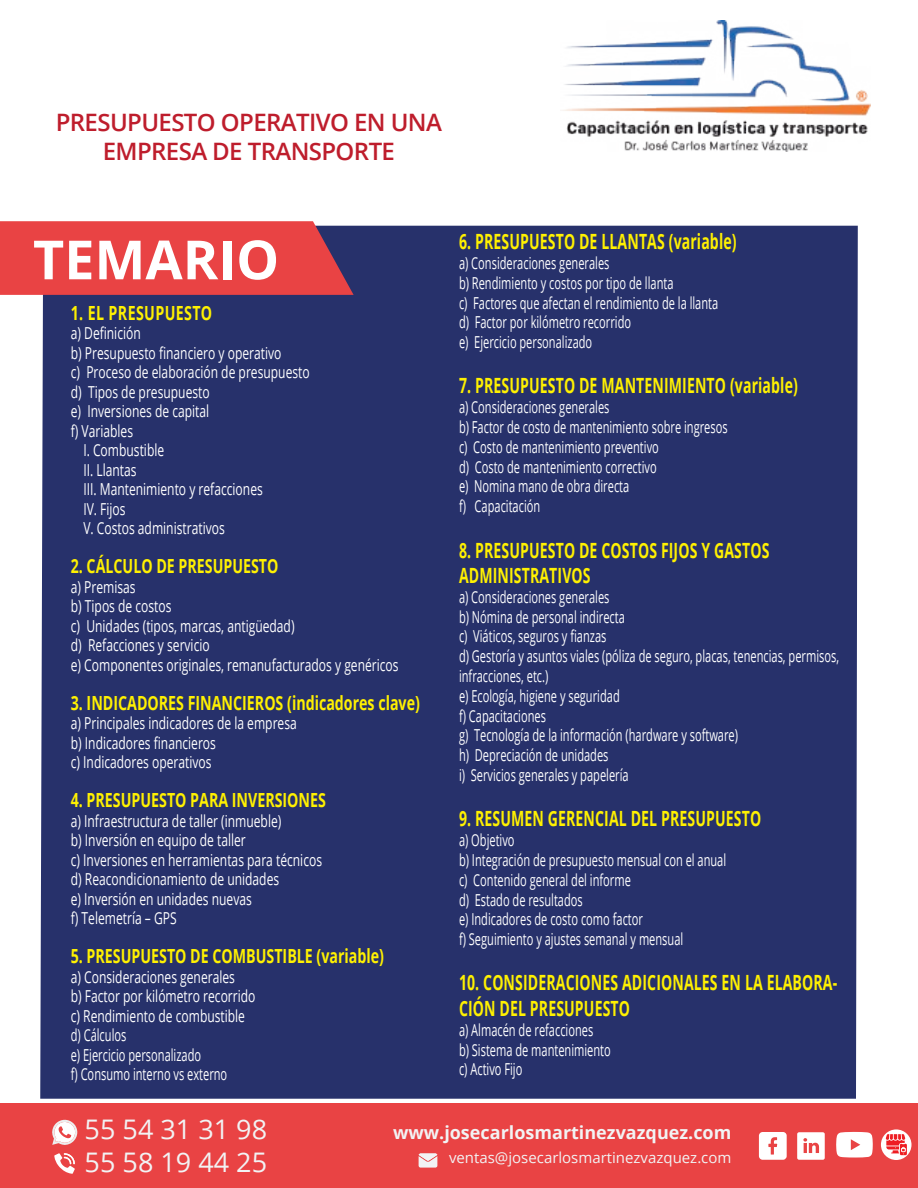
<style>
.page{position:relative;width:918px;height:1188px;background:#fff}
.page>*{position:absolute;margin:0;border:0;box-sizing:border-box;transform-origin:0 0}
.t1{font:700 54px "Open Sans";color:#fff}
.t2{font:27px/33.2px "Open Sans";color:#f2f3f4}
.t3{font:600 24px/28.8px "Open Sans";letter-spacing:-.025em;color:#be1d2c;text-align:center}
.t4{font:700 21px/25.5px "Open Sans";letter-spacing:.01em;color:#fff101;scale:.67 1}
.t5{font:700 19.5px "Open Sans";color:#fff101;scale:.73 1}
.t6{font:700 19.5px "Open Sans";letter-spacing:.025em;color:#fff101;scale:.73 1}
.t7{font:700 18px "Open Sans";color:#f2f3f4}
.t8{font:16.5px/19.8px "Open Sans";color:#fff;scale:.67 1}
.t9{font:16.5px/19.5px "Open Sans";color:#fff;scale:.73 1}
.t10{font:15px "Open Sans";color:#f2f3f4}
</style>
<div class="page">
<div style="left:0;top:1104px;width:918px;height:84px;background:#e94344"></div>
<svg style="left:52px;top:1120px;width:25px;height:25px"></svg>
<svg style="left:54px;top:1153px;width:21px;height:21px"></svg>
<svg style="left:759px;top:1132px;width:28px;height:28px"></svg>
<svg style="left:797px;top:1132px;width:28px;height:28px"></svg>
<svg style="left:836px;top:1132px;width:37px;height:26px"></svg>
<svg style="left:419px;top:1153px;width:18px;height:15px"></svg>
<div style="left:40px;top:226px;width:818px;height:873px;background:#27316b"></div>
<svg style="left:0;top:221px;width:354px;height:74px;background:#e04347"></svg>
<svg style="left:881px;top:1129px;width:31px;height:31px"></svg>
<svg style="left:886px;top:1134px;width:21px;height:21px"></svg>
<img style="left:562px;top:21px;width:308px;height:130px">
<h3 class="t3" style="left:56px;top:108px;width:388px">PRESUPUESTO OPERATIVO EN UNA<br>EMPRESA DE TRANSPORTE</h3>
<h1 class="t1" style="left:33px;top:222px;width:248px">TEMARIO</h1>
<p class="t6" style="left:71px;top:299px;width:195px">1. EL PRESUPUESTO</p>
<p class="t9" style="left:71px;top:323px;width:97px">a) Definición</p>
<p class="t9" style="left:71px;top:343px;width:290px">b) Presupuesto financiero y operativo</p>
<p class="t9" style="left:71px;top:362px;width:329px">c) Proceso de elaboración de presupuesto</p>
<p class="t9" style="left:71px;top:382px;width:192px">d) Tipos de presupuesto</p>
<p class="t9" style="left:71px;top:401px;width:191px">e) Inversiones de capital</p>
<p class="t9" style="left:71px;top:421px;width:87px">f) Variables</p>
<p class="t9" style="left:83px;top:440px;width:112px">I. Combustible</p>
<p class="t9" style="left:83px;top:460px;width:74px">II. Llantas</p>
<p class="t9" style="left:83px;top:479px;width:247px">III. Mantenimiento y refacciones</p>
<p class="t9" style="left:83px;top:499px;width:59px">IV. Fijos</p>
<p class="t9" style="left:83px;top:518px;width:195px">V. Costos administrativos</p>
<p class="t5" style="left:71px;top:552px;width:286px">2. CÁLCULO DE PRESUPUESTO</p>
<p class="t9" style="left:71px;top:577px;width:451px">a) Premisas<br>b) Tipos de costos<br>c) Unidades (tipos, marcas, antigüedad)<br>d) Refacciones y servicio<br>e) Componentes originales, remanufacturados y genéricos</p>
<p class="t5" style="left:71px;top:689px;width:480px">3. INDICADORES FINANCIEROS (indicadores clave)</p>
<p class="t9" style="left:71px;top:713px;width:311px">a) Principales indicadores de la empresa b) Indicadores financieros<br>c) Indicadores operativos</p>
<p class="t5" style="left:71px;top:786px;width:351px">4. PRESUPUESTO PARA INVERSIONES</p>
<p class="t9" style="left:71px;top:811px;width:346px">a) Infraestructura de taller (inmueble)<br>b) Inversión en equipo de taller<br>c) Inversiones en herramientas para técnicos d) Reacondicionamiento de unidades<br>e) Inversión en unidades nuevas<br>f) Telemetría – GPS</p>
<p class="t5" style="left:71px;top:942px;width:431px">5. PRESUPUESTO DE COMBUSTIBLE (variable)</p>
<p class="t9" style="left:71px;top:967px;width:255px">a) Consideraciones generales<br>b) Factor por kilómetro recorrido c) Rendimiento de combustible d) Cálculos<br>e) Ejercicio personalizado<br>f) Consumo interno vs externo</p>
<p class="t4" style="left:459px;top:228px;width:416px">6. PRESUPUESTO DE LLANTAS (variable)</p>
<p class="t8" style="left:459px;top:253px;width:389px">a) Consideraciones generales<br>b) Rendimiento y costos por tipo de llanta<br>c) Factores que afectan el rendimiento de la llanta d) Factor por kilómetro recorrido<br>e) Ejercicio personalizado</p>
<p class="t4" style="left:459px;top:373px;width:507px">7. PRESUPUESTO DE MANTENIMIENTO (variable)</p>
<p class="t8" style="left:459px;top:397px;width:403px">a) Consideraciones generales<br>b) Factor de costo de mantenimiento sobre ingresos c) Costo de mantenimiento preventivo<br>d) Costo de mantenimiento correctivo<br>e) Nomina mano de obra directa<br>f) Capacitación</p>
<p class="t4" style="left:459px;top:537px;width:465px">8. PRESUPUESTO DE COSTOS FIJOS Y GASTOS<br>ADMINISTRATIVOS</p>
<p class="t8" style="left:459px;top:587px;width:569px">a) Consideraciones generales<br>b) Nómina de personal indirecta<br>c) Viáticos, seguros y fianzas<br>d) Gestoría y asuntos viales (póliza de seguro, placas, tenencias, permisos, infracciones, etc.)<br>e) Ecología, higiene y seguridad<br>f) Capacitaciones<br>g) Tecnología de la información (hardware y software)<br>h) Depreciación de unidades<br>i) Servicios generales y papelería</p>
<p class="t4" style="left:459px;top:805px;width:453px">9. RESUMEN GERENCIAL DEL PRESUPUESTO</p>
<p class="t8" style="left:459px;top:830px;width:400px">a) Objetivo<br>b) Integración de presupuesto mensual con el anual c) Contenido general del informe<br>d) Estado de resultados<br>e) Indicadores de costo como factor<br>f) Seguimiento y ajustes semanal y mensual</p>
<p class="t4" style="left:459px;top:970px;width:566px">10. CONSIDERACIONES ADICIONALES EN LA ELABORA-<br>CIÓN DEL PRESUPUESTO</p>
<p class="t8" style="left:459px;top:1019px;width:228px">a) Almacén de refacciones<br>b) Sistema de mantenimiento c) Activo Fijo</p>
<h2 class="t2" style="left:85px;top:1112px;width:184px">55 54 31 31 98<br>55 58 19 44 25</h2>
<p class="t7" style="left:393px;top:1120px;width:340px">www.josecarlosmartinezvazquez.com</p>
<p class="t10" style="left:449px;top:1147px;width:284px">ventas@josecarlosmartinezvazquez.com</p>
</div>
